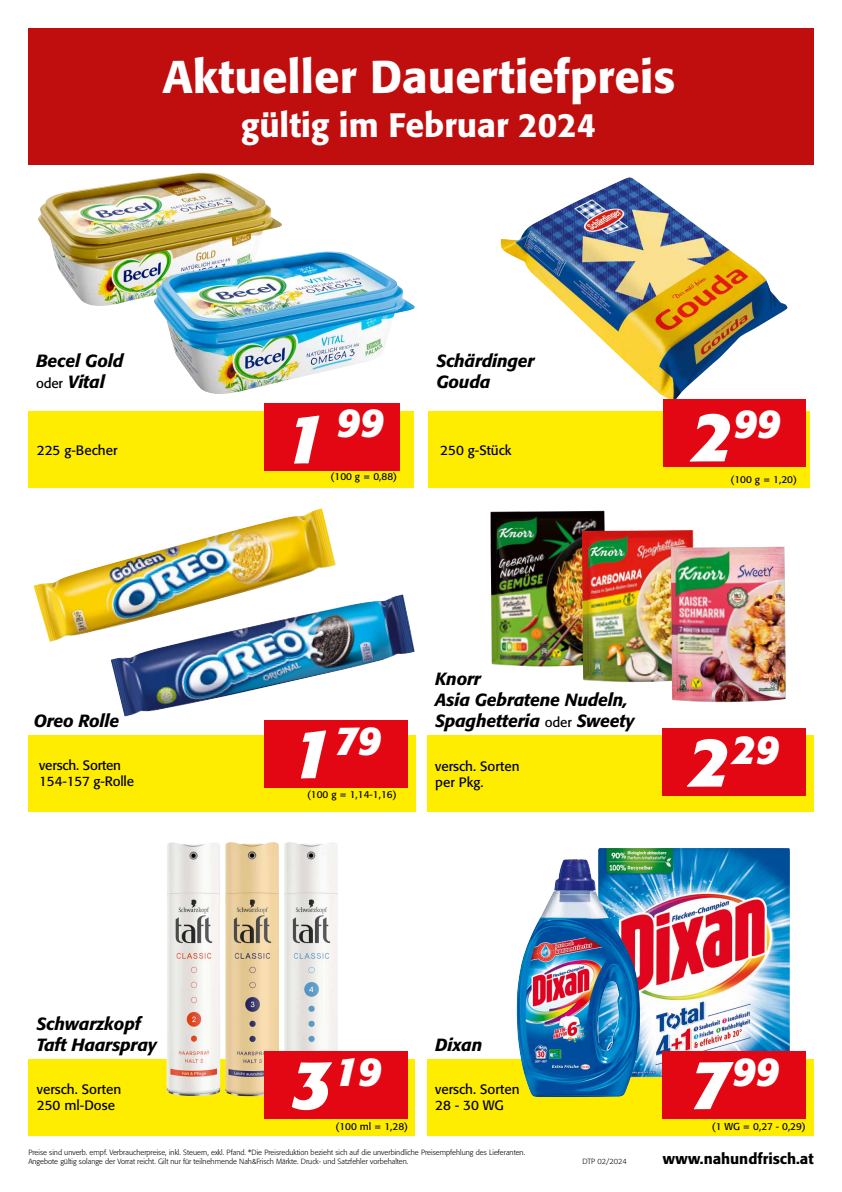
<style>
.page{position:relative;width:842px;height:1192px;background:#fff}
.page>*{position:absolute;margin:0;border:0;box-sizing:border-box;transform-origin:0 0}
.t1{font:500 45.5px "Formata";color:#fff}
.t2{font:italic 700 40.2px "Formata";color:#fff}
.t3{font:500 33.5px "Formata";color:#fff}
.t4{font:italic 500 17.5px/21px "Formata";letter-spacing:-.01em;color:#000}
.t5{font:500 15px "Formata";color:#000}
.t6{font:13.5px/16.2px "Formata";color:#000}
.t7{font:10px "Formata";color:#000}
.t8{font:300 7.5px/9px "Formata";color:#000}
.s1{font-weight:400;font-style:normal;font-size:13.5px}
.s2{font-size:68.95px}
</style>
<div class="page">
<img style="left:34px;top:508px;width:302px;height:134px">
<div style="left:28px;top:28px;width:786px;height:136px;background:#c00d0e"></div>
<div style="left:428px;top:412px;width:382px;height:76px;background:#ffed00"></div>
<div style="left:28px;top:735px;width:388px;height:77px;background:#ffed00"></div>
<div style="left:28px;top:412px;width:385px;height:76px;background:#ffed00"></div>
<div style="left:28px;top:1059px;width:387px;height:76px;background:#ffed00"></div>
<div style="left:427px;top:735px;width:387px;height:77px;background:#ffed00"></div>
<div style="left:427px;top:1059px;width:387px;height:76px;background:#ffed00"></div>
<img style="left:38px;top:173px;width:244px;height:133px">
<img style="left:154px;top:252px;width:261px;height:142px">
<img style="left:501px;top:177px;width:286px;height:223px">
<img style="left:490px;top:511px;width:115px;height:155px">
<img style="left:225px;top:842px;width:54px;height:254px">
<img style="left:167px;top:842px;width:53px;height:254px">
<img style="left:111px;top:594px;width:304px;height:123px">
<img style="left:284px;top:842px;width:54px;height:209px">
<div style="left:265px;top:403px;width:135px;height:68px;background:#e30613"></div>
<div style="left:663px;top:400px;width:143px;height:67px;background:#e30613"></div>
<div style="left:662px;top:729px;width:144px;height:67px;background:#e30613"></div>
<div style="left:265px;top:1051px;width:143px;height:67px;background:#e30613"></div>
<img style="left:582px;top:530px;width:112px;height:152px">
<img style="left:598px;top:848px;width:192px;height:229px">
<img style="left:516px;top:859px;width:124px;height:238px">
<div style="left:662px;top:1051px;width:144px;height:67px;background:#e30613"></div>
<img style="left:671px;top:547px;width:115px;height:155px">
<div style="left:264px;top:720px;width:144px;height:67px;background:#e30613"></div>
<h1 class="t1" style="left:162px;top:49px;width:514px">Aktueller Dauertiefpreis</h1>
<h3 class="t3" style="left:241px;top:105px;width:357px">gültig im Februar 2024</h3>
<h3 class="t4" style="left:36px;top:350px;width:89px">Becel Gold <span class="s1">oder</span> Vital</h3>
<h3 class="t4" style="left:436px;top:351px;width:100px;line-height:20.2px">Schärdinger<br>Gouda</h3>
<h2 class="t2" style="left:284px;top:397px;width:101px"><span class="s2">1</span>99</h2>
<h2 class="t2" style="left:692px;top:399px;width:90px"><span class="s2">2</span>99</h2>
<h3 class="t6" style="left:37px;top:442px;width:82px">225 g-Becher</h3>
<h3 class="t6" style="left:440px;top:442px;width:73px">250 g-Stück</h3>
<h3 class="t4" style="left:34px;top:710px;width:87px">Oreo Rolle</h3>
<h3 class="t6" style="left:39px;top:757px;width:96px">versch. Sorten<br>154-157 g-Rolle</h3>
<h3 class="t4" style="left:37px;top:1014px;width:122px;line-height:20.6px">Schwarzkopf<br>Taft Haarspray</h3>
<h3 class="t6" style="left:37px;top:1081px;width:86px">versch. Sorten<br>250 ml-Dose</h3>
<h3 class="t7" style="left:331px;top:470px;width:68px">(100 g = 0,88)</h3>
<h3 class="t7" style="left:730px;top:473px;width:68px">(100 g = 1,20)</h3>
<h2 class="t2" style="left:291px;top:716px;width:91px"><span class="s2">1</span> 79</h2>
<h3 class="t7" style="left:307px;top:789px;width:91px">(100 g = 1,14-1,16)</h3>
<h3 class="t4" style="left:435px;top:668px;width:201px">Knorr<br>Asia Gebratene Nudeln,<br>Spaghetteria <span class="s1">oder</span> Sweety</h3>
<h3 class="t6" style="left:435px;top:758px;width:86px">versch. Sorten per Pkg.</h3>
<h2 class="t2" style="left:689px;top:724px;width:91px"><span class="s2">2</span>29</h2>
<h3 class="t4" style="left:435px;top:1034px;width:49px">Dixan</h3>
<h2 class="t2" style="left:291px;top:1047px;width:91px"><span class="s2">3</span>19</h2>
<h2 class="t2" style="left:689px;top:1047px;width:91px"><span class="s2">7</span>99</h2>
<h3 class="t6" style="left:435px;top:1081px;width:86px">versch. Sorten<br>28 - 30 WG</h3>
<h3 class="t7" style="left:335px;top:1120px;width:74px">(100 ml = 1,28)</h3>
<h3 class="t7" style="left:712px;top:1120px;width:96px">(1 WG = 0,27 - 0,29)</h3>
<p class="t8" style="left:28px;top:1148px;width:498px">Preise sind unverb. empf. Verbraucherpreise, inkl. Steuern, exkl. Pfand. *Die Preisreduktion bezieht sich auf die unverbindliche Preisempfehlung des Lieferanten.<br>Angebote gültig solange der Vorrat reicht. Gilt nur für teilnehmende Nah&amp;Frisch Märkte. Druck- und Satzfehler vorbehalten.</p>
<p class="t8" style="left:583px;top:1157px;width:46px">DTP 02/2024</p>
<h3 class="t5" style="left:663px;top:1149px;width:152px">www.nahundfrisch.at</h3>
</div>
